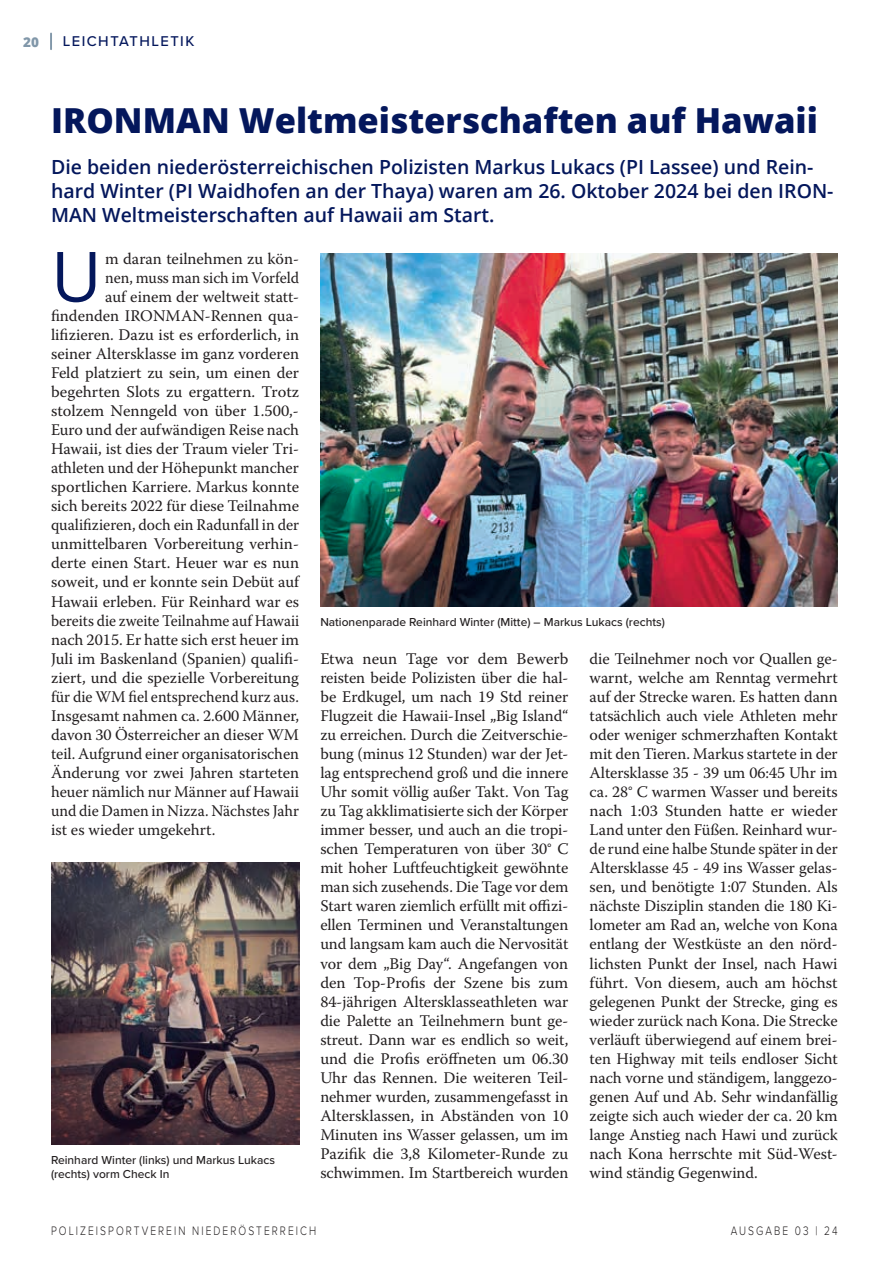
<style>
.page{position:relative;width:893px;height:1263px;background:#fff}
.page>*{position:absolute;margin:0;border:0;box-sizing:border-box;transform-origin:0 0}
.t1{font:69.6px "Open Sans";color:#04175c}
.t2{font:800 34.5px "Open Sans";color:#04175c}
.t3{font:600 19.5px/24px "Open Sans";color:#04175c}
.t4{font:16.2px/19px "Warnock Pro";color:#231f20;text-align:justify}
.t5{font:16.2px "Warnock Pro";color:#231f20;scale:.96 1}
.t6{font:16.2px "Warnock Pro";color:#231f20;scale:.94 1}
.t7{font:500 14.7px "Proxima Nova";letter-spacing:.1em;color:#04175c}
.t8{font:800 13.5px "Open Sans";color:#8197a9}
.t9{font:300 12.75px "Proxima Nova";letter-spacing:.2em;color:#231f20;scale:.8 1}
.t10{font:500 12px/14.2px "Proxima Nova";color:#231f20}
</style>
<div class="page">
<img style="left:320px;top:254px;width:518px;height:352px">
<img style="left:51px;top:862px;width:248px;height:283px">
<svg style="left:50px;top:34px;width:2px;height:15px"></svg>
<p class="t8" style="left:23px;top:31px;width:17px">20</p>
<p class="t7" style="left:63px;top:30px;width:133px">LEICHTATHLETIK</p>
<h2 class="t2" style="left:51px;top:94px;width:768px">IRONMAN Weltmeisterschaften auf Hawaii</h2>
<p class="t3" style="left:51px;top:154px;width:784px">Die beiden niederösterreichischen Polizisten Markus Lukacs (PI Lassee) und Rein&shy;hard Winter (PI Waidhofen an der Thaya) waren am 26. Oktober 2024 bei den IRON-<br>MAN Weltmeisterschaften auf Hawaii am Start.</p>
<h1 class="t1" style="left:51px;top:229px;width:52px">U</h1>
<p class="t4" style="left:105px;top:248px;width:195px">m daran teilnehmen zu kön-</p>
<p class="t5" style="left:105px;top:268px;width:203px">nen, muss man sich im Vorfeld</p>
<p class="t4" style="left:105px;top:287px;width:195px">auf einem der weltweit statt-</p>
<p class="t4" style="left:51px;top:306px;width:250px">findenden IRONMAN-Rennen qua-</p>
<p class="t4" style="left:51px;top:325px;width:250px">lifizieren. Dazu ist es erforderlich, in</p>
<p class="t4" style="left:51px;top:344px;width:250px">seiner Altersklasse im ganz vorderen</p>
<p class="t4" style="left:51px;top:363px;width:250px">Feld platziert zu sein, um einen der</p>
<p class="t4" style="left:51px;top:382px;width:250px">begehrten Slots zu ergattern. Trotz</p>
<p class="t4" style="left:51px;top:401px;width:249px">stolzem Nenngeld von über 1.500,-</p>
<p class="t4" style="left:51px;top:420px;width:250px">Euro und der aufwändigen Reise nach</p>
<p class="t4" style="left:51px;top:439px;width:250px">Hawaii, ist dies der Traum vieler Tri-</p>
<p class="t4" style="left:51px;top:458px;width:249px">athleten und der Höhepunkt mancher</p>
<p class="t4" style="left:51px;top:477px;width:250px">sportlichen Karriere. Markus konnte</p>
<p class="t4" style="left:51px;top:496px;width:250px">sich bereits 2022 für diese Teilnahme</p>
<p class="t4" style="left:51px;top:515px;width:250px">qualifizieren, doch ein Radunfall in der</p>
<p class="t4" style="left:51px;top:534px;width:250px">unmittelbaren Vorbereitung verhin-</p>
<p class="t4" style="left:51px;top:553px;width:250px">derte einen Start. Heuer war es nun</p>
<p class="t4" style="left:51px;top:572px;width:250px">soweit, und er konnte sein Debüt auf</p>
<p class="t4" style="left:51px;top:591px;width:250px">Hawaii erleben. Für Reinhard war es</p>
<p class="t6" style="left:51px;top:610px;width:265px">bereits die zweite Teilnahme auf Hawaii</p>
<p class="t4" style="left:51px;top:629px;width:250px">nach 2015. Er hatte sich erst heuer im</p>
<p class="t4" style="left:51px;top:648px;width:250px">Juli im Baskenland (Spanien) qualifi-</p>
<p class="t4" style="left:51px;top:668px;width:250px">ziert, und die spezielle Vorbereitung</p>
<p class="t5" style="left:51px;top:687px;width:260px">für die WM fiel entsprechend kurz aus.</p>
<p class="t4" style="left:51px;top:706px;width:250px">Insgesamt nahmen ca. 2.600 Männer,</p>
<p class="t4" style="left:51px;top:725px;width:250px">davon 30 Österreicher an dieser WM</p>
<p class="t4" style="left:51px;top:744px;width:249px">teil. Aufgrund einer organisatorischen</p>
<p class="t4" style="left:51px;top:763px;width:250px">Änderung vor zwei Jahren starteten</p>
<p class="t4" style="left:51px;top:782px;width:250px">heuer nämlich nur Männer auf Hawaii</p>
<p class="t5" style="left:51px;top:801px;width:260px">und die Damen in Nizza. Nächstes Jahr</p>
<p class="t4" style="left:51px;top:820px;width:166px">ist es wieder umgekehrt.</p>
<p class="t10" style="left:320px;top:614px;width:346px">Nationenparade Reinhard Winter (Mitte) – Markus Lukacs (rechts)</p>
<p class="t4" style="left:320px;top:648px;width:250px">Etwa neun Tage vor dem Bewerb reisten beide Polizisten über die hal&shy;be Erdkugel, um nach 19 Std reiner Flugzeit die Hawaii-Insel „Big Island“ zu erreichen. Durch die Zeitverschie&shy;bung (minus 12 Stunden) war der Jet&shy;lag entsprechend groß und die innere Uhr somit völlig außer Takt. Von Tag zu Tag akklimatisierte sich der Körper immer besser, und auch an die tropi&shy;schen Temperaturen von über 30° C mit hoher Luftfeuchtigkeit gewöhnte man sich zusehends. Die Tage vor dem Start waren ziemlich erfüllt mit offizi&shy;ellen Terminen und Veranstaltungen und langsam kam auch die Nervosität vor dem „Big Day“. Angefangen von den Top-Profis der Szene bis zum 84-jährigen Altersklasseathleten war die Palette an Teilnehmern bunt ge&shy;streut. Dann war es endlich so weit, und die Profis eröffneten um 06.30<br>Uhr das Rennen. Die weiteren Teil&shy;nehmer wurden, zusammengefasst in Altersklassen, in Abständen von 10<br>Minuten ins Wasser gelassen, um im Pazifik die 3,8 Kilometer-Runde zu schwimmen. Im Startbereich wurden</p>
<p class="t4" style="left:590px;top:648px;width:250px">die Teilnehmer noch vor Quallen ge&shy;warnt, welche am Renntag vermehrt auf der Strecke waren. Es hatten dann tatsächlich auch viele Athleten mehr oder weniger schmerzhaften Kontakt mit den Tieren. Markus startete in der Altersklasse 35 - 39 um 06:45 Uhr im ca. 28° C warmen Wasser und bereits nach 1:03 Stunden hatte er wieder Land unter den Füßen. Reinhard wur&shy;de rund eine halbe Stunde später in der Altersklasse 45 - 49 ins Wasser gelas&shy;sen, und benötigte 1:07 Stunden. Als nächste Disziplin standen die 180 Ki&shy;lometer am Rad an, welche von Kona entlang der Westküste an den nörd&shy;lichsten Punkt der Insel, nach Hawi führt. Von diesem, auch am höchst gelegenen Punkt der Strecke, ging es wieder zurück nach Kona. Die Strecke verläuft überwiegend auf einem brei&shy;ten Highway mit teils endloser Sicht nach vorne und ständigem, langgezo&shy;genen Auf und Ab. Sehr windanfällig zeigte sich auch wieder der ca. 20 km lange Anstieg nach Hawi und zurück nach Kona herrschte mit Süd-West&shy;wind ständig Gegenwind.</p>
<p class="t10" style="left:51px;top:1152px;width:226px">Reinhard Winter (links) und Markus Lukacs (rechts) vorm Check In</p>
<p class="t9" style="left:51px;top:1221px;width:333px">POLIZEISPORTVEREIN NIEDERÖSTERREICH</p>
<p class="t9" style="left:731px;top:1221px;width:135px">AUSGABE 03 | 24</p>
</div>
